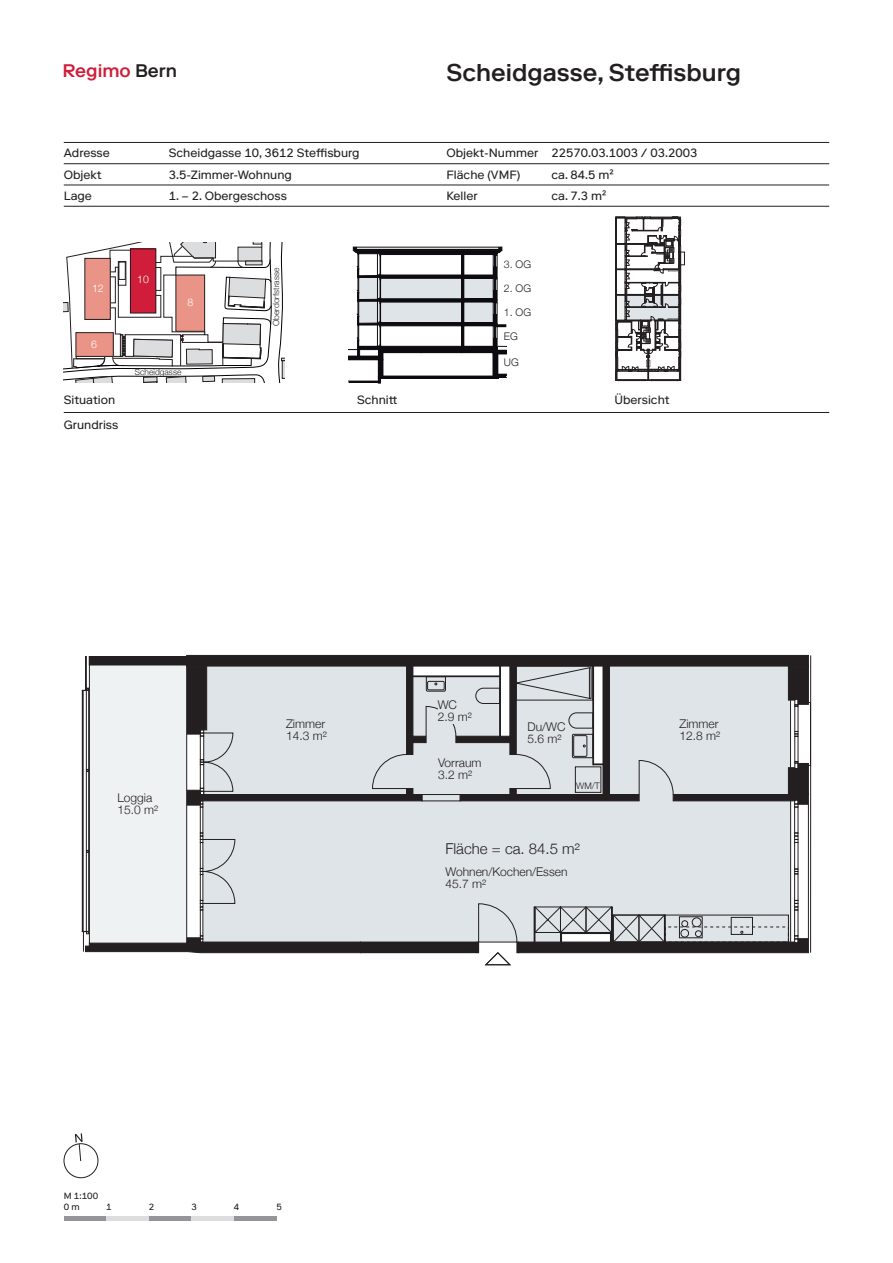
<style>
.page{position:relative;width:893px;height:1263px;background:#fff}
.page>*{position:absolute;margin:0;border:0;box-sizing:border-box;transform-origin:0 0}
.t1{font:500 24.3px "Riforma LL";color:#231f20}
.t2{font:500 18.15px "Riforma LL";color:#d01d39}
.t3{font:300 15px "Helvetica Neue";color:#231f20}
.Text{font:12px "Riforma LL";color:#231f20}
.t4{font:300 12px/12px "Helvetica Neue";color:#231f20}
.t5{font:300 10.5px "Helvetica Neue";color:#231f20}
.t6{font:300 10.5px "Helvetica Neue";color:#fff}
.t7{font:9px "Riforma LL";color:#231f20}
.t8{font:300 9px "Helvetica Neue";color:#231f20}
.t9{font:300 8.4px "Helvetica Neue";letter-spacing:-.005em;color:#231f20}
.s1{color:#231f20}
</style>
<div class="page">
<div style="left:89px;top:665px;width:98px;height:278px;background:#eff2f3"></div>
<div style="left:203px;top:807px;width:587px;height:135px;background:#dfe4e8"></div>
<div style="left:360px;top:942px;width:117px;height:11px;background:#231f20"></div>
<hr style="left:88px;top:690px;width:1px;height:242px;background:#231f20">
<hr style="left:86px;top:690px;width:1px;height:241px;background:#231f20">
<div style="left:82px;top:690px;width:1px;height:241px;border:1px solid #231f20"></div>
<hr style="left:186px;top:805px;width:1px;height:133px;background:#231f20">
<hr style="left:808px;top:804px;width:1px;height:135px;background:#231f20">
<hr style="left:89px;top:656px;width:1px;height:287px;background:#231f20">
<hr style="left:810px;top:655px;width:1px;height:298px;background:#231f20">
<hr style="left:790px;top:801px;width:1px;height:141px;background:#231f20">
<svg style="left:82px;top:931px;width:279px;height:22px"></svg>
<div style="left:200px;top:910px;width:3px;height:26px;border:1px solid #231f20"></div>
<div style="left:200px;top:807px;width:3px;height:26px;border:1px solid #231f20"></div>
<svg style="left:477px;top:900px;width:332px;height:65px"></svg>
<div style="left:794px;top:874px;width:4px;height:27px;border:1px solid #231f20"></div>
<svg style="left:794px;top:869px;width:4px;height:5px"></svg>
<div style="left:794px;top:842px;width:4px;height:27px;border:1px solid #231f20"></div>
<svg style="left:794px;top:833px;width:4px;height:10px"></svg>
<div style="left:794px;top:807px;width:4px;height:26px;border:1px solid #231f20"></div>
<svg style="left:200px;top:833px;width:35px;height:77px"></svg>
<svg style="left:82px;top:655px;width:727px;height:152px"></svg>
<div style="left:665px;top:927px;width:124px;height:15px;border:1px dashed #231f20"></div>
<div style="left:438px;top:701px;width:20px;height:22px;background:#dfe4e8"></div>
<svg style="left:278px;top:242px;width:7px;height:141px"></svg>
<svg style="left:64px;top:242px;width:207px;height:141px"></svg>
<svg style="left:349px;top:376px;width:34px;height:7px"></svg>
<div style="left:383px;top:376px;width:113px;height:2px;border:1px solid #0e0b10"></div>
<div style="left:493px;top:354px;width:3px;height:22px;border:1px solid #0e0b10"></div>
<div style="left:496px;top:354px;width:2px;height:21px;border:1px solid #0e0b10"></div>
<svg style="left:496px;top:374px;width:10px;height:4px"></svg>
<div style="left:378px;top:360px;width:5px;height:16px;background:#0e0b10"></div>
<svg style="left:349px;top:247px;width:157px;height:113px"></svg>
<svg style="left:616px;top:217px;width:65px;height:164px"></svg>
<hr style="left:64px;top:412px;width:765px;height:1px;background:#231f20">
<hr style="left:64px;top:142px;width:765px;height:1px;background:#231f20">
<hr style="left:64px;top:163px;width:765px;height:1px;background:#231f20">
<hr style="left:64px;top:185px;width:765px;height:1px;background:#231f20">
<hr style="left:64px;top:206px;width:765px;height:1px;background:#231f20">
<hr style="left:64px;top:1216px;width:42px;height:4px;background:#939598">
<hr style="left:106px;top:1216px;width:43px;height:4px;background:#dcdddf">
<hr style="left:149px;top:1216px;width:42px;height:4px;background:#939598">
<hr style="left:191px;top:1216px;width:43px;height:4px;background:#dcdddf">
<hr style="left:234px;top:1216px;width:42px;height:4px;background:#939598">
<div style="left:64px;top:1143px;width:34px;height:35px;border:1px solid #231f20;border-radius:50%"></div>
<svg style="left:75px;top:1133px;width:8px;height:28px"></svg>
<h2 class="t2" style="left:63px;top:60px;width:116px">Regimo <span class="s1">Bern</span></h2>
<p class="Text" style="left:64px;top:146px;width:48px">Adresse</p>
<p class="Text" style="left:169px;top:146px;width:192px">Scheidgasse 10, 3612 Steffisburg</p>
<p class="Text" style="left:64px;top:167px;width:39px">Objekt</p>
<p class="Text" style="left:169px;top:167px;width:125px">3.5-Zimmer-Wohnung</p>
<p class="Text" style="left:64px;top:189px;width:30px">Lage</p>
<p class="Text" style="left:169px;top:189px;width:120px">1. – 2. Obergeschoss</p>
<p class="t6" style="left:92px;top:279px;width:13px">12</p>
<p class="t6" style="left:91px;top:336px;width:7px">6</p>
<p class="t6" style="left:137px;top:270px;width:13px">10</p>
<p class="t6" style="left:187px;top:294px;width:7px">8</p>
<p class="t9" style="left:135px;top:366px;width:48px">Scheidgasse</p>
<p class="t9" style="left:269px;top:326px;width:60px;rotate:-90deg">O essar tsf rodreb</p>
<h1 class="t1" style="left:446px;top:58px;width:296px">Scheidgasse, Steffisburg</h1>
<p class="Text" style="left:446px;top:146px;width:252px">Objekt-Nummer 22570.03.1003 / 03.2003</p>
<p class="Text" style="left:446px;top:167px;width:75px">Fläche (VMF)</p>
<p class="Text" style="left:551px;top:167px;width:64px">ca. 84.5 m²</p>
<p class="Text" style="left:446px;top:189px;width:33px">Keller</p>
<p class="Text" style="left:551px;top:189px;width:56px">ca. 7.3 m²</p>
<p class="t5" style="left:504px;top:256px;width:29px">3. OG</p>
<p class="t5" style="left:504px;top:280px;width:29px">2. OG</p>
<p class="t5" style="left:504px;top:304px;width:29px">1. OG</p>
<p class="t5" style="left:504px;top:328px;width:16px">EG</p>
<p class="t5" style="left:504px;top:354px;width:16px">UG</p>
<p class="Text" style="left:64px;top:393px;width:53px">Situation</p>
<p class="Text" style="left:614px;top:393px;width:57px">Übersicht</p>
<p class="Text" style="left:357px;top:393px;width:42px">Schnitt</p>
<p class="Text" style="left:64px;top:418px;width:56px">Grundriss</p>
<p class="t4" style="left:117px;top:791px;width:42px">Loggia<br>15.0 m²</p>
<p class="t7" style="left:64px;top:1191px;width:36px">M 1:100</p>
<p class="t4" style="left:438px;top:698px;width:36px">WC<br>2.9 m²</p>
<p class="t4" style="left:286px;top:717px;width:42px">Zimmer<br>14.3 m²</p>
<p class="t4" style="left:679px;top:717px;width:42px">Zimmer<br>12.8 m²</p>
<p class="t4" style="left:438px;top:756px;width:45px">Vorraum<br>3.2 m²</p>
<p class="t4" style="left:527px;top:719px;width:39px">Du/WC<br>5.6 m²</p>
<p class="t8" style="left:576px;top:779px;width:25px">WM/T</p>
<p class="t3" style="left:445px;top:837px;width:136px">Fläche = ca. 84.5 m²</p>
<p class="t4" style="left:445px;top:865px;width:124px">Wohnen/Kochen/Essen<br>45.7 m²</p>
<p class="t7" style="left:64px;top:1201px;width:17px">0 m</p>
<p class="t7" style="left:106px;top:1201px;width:7px">1</p>
<p class="t7" style="left:149px;top:1201px;width:7px">2</p>
<p class="t7" style="left:191px;top:1201px;width:7px">3</p>
<p class="t7" style="left:234px;top:1201px;width:7px">4</p>
<p class="t7" style="left:276px;top:1201px;width:7px">5</p>
</div>
